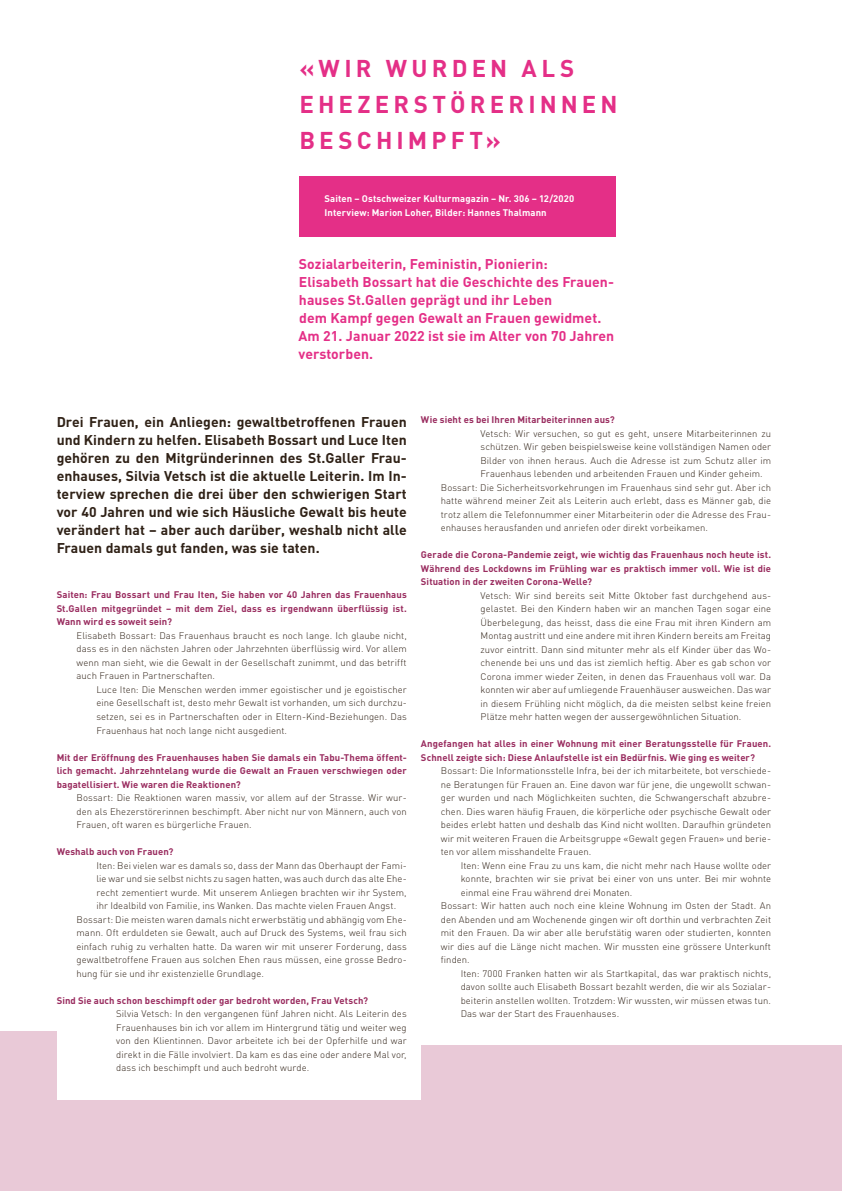
<style>
.page{position:relative;width:842px;height:1191px;background:#fff}
.page>*{position:absolute;margin:0;border:0;box-sizing:border-box;transform-origin:0 0}
.t1{font:700 24px "DIN";letter-spacing:.18em;color:#e42f87}
.t2{font:700 14px/18px "DIN";letter-spacing:.005em;color:#2f2116;text-align:justify}
.t3{font:700 14px/18px "DIN";letter-spacing:.005em;color:#e42f87}
.t4{font:300 9.5px/13.5px "DIN";letter-spacing:.005em;color:#2f2116;text-align:justify}
.t5{font:700 9.5px/13.5px "DIN";letter-spacing:.01em;color:#992c5f;text-align:justify}
.t6{font:700 9.5px/14px "DIN";letter-spacing:.01em;color:#fff}
</style>
<div class="page">
<div style="left:0;top:1100px;width:473px;height:91px;background:#e9c9d7"></div>
<div style="left:421px;top:1046px;width:421px;height:145px;background:#e9c9d7"></div>
<div style="left:0;top:1031px;width:57px;height:160px;background:#e9c9d7"></div>
<div style="left:299px;top:176px;width:316px;height:60px;background:#e42f87"></div>
<h1 class="t1" style="left:299px;top:52px;width:132px">«WIR WURDEN</h1>
<h1 class="t1" style="left:522px;top:52px;width:19px">ALS</h1>
<h1 class="t1" style="left:299px;top:88px;width:18px">EHE</h1>
<h1 class="t1" style="left:357px;top:88px;width:36px">ZERST</h1>
<h1 class="t1" style="left:450px;top:88px;width:39px">ÖRERINNEN</h1>
<h1 class="t1" style="left:299px;top:124px;width:19px">BESCHIM</h1>
<h1 class="t1" style="left:431px;top:124px;width:71px">PFT»</h1>
<p class="t6" style="left:324px;top:191px;width:251px">Saiten – Ostschweizer Kulturmagazin – N r. 306 – 12/2020<br>I nterview: Marion Loher, Bilder: Hannes Thalmann</p>
<h2 class="t3" style="left:298px;top:254px;width:317px">Sozialarbeiterin, Feministin, Pionierin:<br>Elisabeth Bossart hat die Geschichte des Frauen&shy;hauses St.Gallen geprägt und ihr Leben<br>dem Kampf gegen Gewalt an Frauen gewidmet.<br>Am 21. Januar 2022 ist sie im Alter von 70 Jahren verstorben.</h2>
<p class="t2" style="left:57px;top:412px;width:352px">Drei Frauen, ein Anliegen: gewaltbetroffenen Frauen und Kindern zu helfen. Elisabeth Bossart und Luce Iten gehören zu den M itgründerinnen des St.Galler Frau&shy;enhauses, Silvia Vetsch ist die aktuelle Leiterin. I m I n&shy;terview sprechen die drei über den schwierigen Start vor 40 Jahren und wie sich Häusliche Gewalt bis heute verändert hat – aber auch darüber, weshalb nicht alle Frauen damals gut fanden, was sie taten.</p>
<p class="t5" style="left:57px;top:588px;width:352px">Saiten: Frau Bossart und Frau Iten, Sie haben vor 40 Jahren das Frauenhaus St.Gallen mitgegründet – mit dem Ziel, dass es irgendwann überflüssig ist.<br>Wann wird es soweit sein?</p>
<p class="t4" style="left:77px;top:628px;width:332px">Elisabeth Bossart: Das Frauenhaus braucht es noch lange. Ich glaube nicht, dass es in den nächsten Jahren oder Jahrzehnten überflüssig wird. Vor allem wenn man sieht, wie die Gewalt in der Gesellschaft zunimmt, und das betrifft auch Frauen in Partnerschaften.</p>
<p class="t4" style="left:96px;top:682px;width:312px">Luce Iten: Die Menschen werden immer egoistischer und je egoistischer eine Gesellschaft ist, desto mehr Gewalt ist vorhanden, um sich durchzu&shy;setzen, sei es in Partnerschaften oder in Eltern-Kind-Beziehungen. Das Frauenhaus hat noch lange nicht ausgedient.</p>
<p class="t5" style="left:57px;top:750px;width:352px">M it der Eröffnung des Frauenhauses haben Sie damals ein Tabu-Thema öffent&shy;lich gemacht. Jahrzehntelang wurde die Gewalt an Frauen verschwiegen oder bagatellisiert. Wie waren die Reaktionen?</p>
<p class="t4" style="left:77px;top:790px;width:332px">Bossart: Die Reaktionen waren massiv, vor allem auf der Strasse. Wir wur&shy;den als Ehezerstörerinnen beschimpft. Aber nicht nur von Männern, auch von Frauen, oft waren es bürgerliche Frauen.</p>
<p class="t5" style="left:57px;top:844px;width:118px">Weshalb auch von Frauen?</p>
<p class="t4" style="left:96px;top:858px;width:312px">Iten: Bei vielen war es damals so, dass der Mann das Oberhaupt der Fami-</p>
<p class="t4" style="left:96px;top:871px;width:312px">lie war und sie selbst nichts zu sagen hatten, was auch durch das alte Ehe-</p>
<p class="t4" style="left:96px;top:885px;width:312px">recht zementiert wurde. Mit unserem Anliegen brachten wir ihr System,</p>
<p class="t4" style="left:96px;top:898px;width:301px">ihr Idealbild von Familie, ins Wanken. Das machte vielen Frauen Angst.</p>
<p class="t4" style="left:77px;top:912px;width:332px">Bossart: Die meisten waren damals nicht erwerbstätig und abhängig vom Ehe-</p>
<p class="t4" style="left:77px;top:925px;width:332px">mann. Oft erduldeten sie Gewalt, auch auf Druck des Systems, weil frau sich</p>
<p class="t4" style="left:77px;top:939px;width:332px">einfach ruhig zu verhalten hatte. Da waren wir mit unserer Forderung, dass</p>
<p class="t4" style="left:77px;top:952px;width:332px">gewaltbetroffene Frauen aus solchen Ehen raus müssen, eine grosse Bedro-</p>
<p class="t4" style="left:77px;top:966px;width:189px">hung für sie und ihr existenzielle Grundlage.</p>
<p class="t5" style="left:57px;top:993px;width:313px">Sind Sie auch schon beschimpft oder gar bedroht worden, Frau Vetsch?</p>
<p class="t4" style="left:116px;top:1006px;width:292px">Silvia Vetsch: In den vergangenen fünf Jahren nicht. Als Leiterin des Frauenhauses bin ich vor allem im Hintergrund tätig und weiter weg von den Klientinnen. Davor arbeitete ich bei der Opferhilfe und war direkt in die Fälle involviert. Da kam es das eine oder andere Mal vor, dass ich beschimpft und auch bedroht wurde.</p>
<p class="t5" style="left:421px;top:412px;width:195px">Wie sieht es bei I hren M itarbeiterinnen aus?</p>
<p class="t4" style="left:480px;top:426px;width:292px">Vetsch: Wir versuchen, so gut es geht, unsere Mitarbeiterinnen zu</p>
<p class="t4" style="left:480px;top:440px;width:292px">schützen. Wir geben beispielsweise keine vollständigen Namen oder</p>
<p class="t4" style="left:480px;top:453px;width:292px">Bilder von ihnen heraus. Auch die Adresse ist zum Schutz aller im</p>
<p class="t4" style="left:480px;top:467px;width:284px">Frauenhaus lebenden und arbeitenden Frauen und Kinder geheim.</p>
<p class="t4" style="left:441px;top:480px;width:332px">Bossart: Die Sicherheitsvorkehrungen im Frauenhaus sind sehr gut. Aber ich</p>
<p class="t4" style="left:441px;top:494px;width:332px">hatte während meiner Zeit als Leiterin auch erlebt, dass es Männer gab, die</p>
<p class="t4" style="left:441px;top:507px;width:332px">trotz allem die Telefonnummer einer Mitarbeiterin oder die Adresse des Frau-</p>
<p class="t4" style="left:441px;top:521px;width:269px">enhauses herausfanden und anriefen oder direkt vorbeikamen.</p>
<p class="t5" style="left:421px;top:547px;width:352px">Gerade die Corona-Pandemie zeigt, wie wichtig das Frauenhaus noch heute ist.<br>Während des Lockdowns im Frühling war es praktisch immer voll. Wie ist die Situation in der zweiten Corona-Welle?</p>
<p class="t4" style="left:480px;top:588px;width:292px">Vetsch: Wir sind bereits seit Mitte Oktober fast durchgehend aus&shy;gelastet. Bei den Kindern haben wir an manchen Tagen sogar eine Überbelegung, das heisst, dass die eine Frau mit ihren Kindern am Montag austritt und eine andere mit ihren Kindern bereits am Freitag zuvor eintritt. Dann sind mitunter mehr als elf Kinder über das Wo&shy;chenende bei uns und das ist ziemlich heftig. Aber es gab schon vor Corona immer wieder Zeiten, in denen das Frauenhaus voll war. Da konnten wir aber auf umliegende Frauenhäuser ausweichen. Das war in diesem Frühling nicht möglich, da die meisten selbst keine freien Plätze mehr hatten wegen der aussergewöhnlichen Situation.</p>
<p class="t5" style="left:421px;top:736px;width:352px">Angefangen hat alles in einer Wohnung mit einer Beratungsstelle für Frauen.<br>Schnell zeigte sich: Diese Anlaufstelle ist ein Bedürfnis. Wie ging es weiter?</p>
<p class="t4" style="left:441px;top:764px;width:332px">Bossart: Die Informationsstelle Infra, bei der ich mitarbeitete, bot verschiede&shy;ne Beratungen für Frauen an. Eine davon war für jene, die ungewollt schwan&shy;ger wurden und nach Möglichkeiten suchten, die Schwangerschaft abzubre&shy;chen. Dies waren häufig Frauen, die körperliche oder psychische Gewalt oder beides erlebt hatten und deshalb das Kind nicht wollten. Daraufhin gründeten wir mit weiteren Frauen die Arbeitsgruppe «Gewalt gegen Frauen» und berie&shy;ten vor allem misshandelte Frauen.</p>
<p class="t4" style="left:461px;top:858px;width:312px">Iten: Wenn eine Frau zu uns kam, die nicht mehr nach Hause wollte oder</p>
<p class="t4" style="left:461px;top:872px;width:312px">konnte, brachten wir sie privat bei einer von uns unter. Bei mir wohnte</p>
<p class="t4" style="left:461px;top:885px;width:173px">einmal eine Frau während drei Monaten.</p>
<p class="t4" style="left:441px;top:899px;width:332px">Bossart: Wir hatten auch noch eine kleine Wohnung im Osten der Stadt. An</p>
<p class="t4" style="left:441px;top:912px;width:332px">den Abenden und am Wochenende gingen wir oft dorthin und verbrachten Zeit</p>
<p class="t4" style="left:441px;top:926px;width:332px">mit den Frauen. Da wir aber alle berufstätig waren oder studierten, konnten</p>
<p class="t4" style="left:441px;top:939px;width:332px">wir dies auf die Länge nicht machen. Wir mussten eine grössere Unterkunft</p>
<p class="t4" style="left:441px;top:953px;width:30px">finden.</p>
<p class="t4" style="left:461px;top:966px;width:312px">Iten: 7000 Franken hatten wir als Startkapital, das war praktisch nichts,</p>
<p class="t4" style="left:461px;top:980px;width:312px">davon sollte auch Elisabeth Bossart bezahlt werden, die wir als Sozialar-</p>
<p class="t4" style="left:461px;top:993px;width:312px">beiterin anstellen wollten. Trotzdem: Wir wussten, wir müssen etwas tun.</p>
<p class="t4" style="left:461px;top:1007px;width:160px">Das war der Start des Frauenhauses.</p>
</div>
